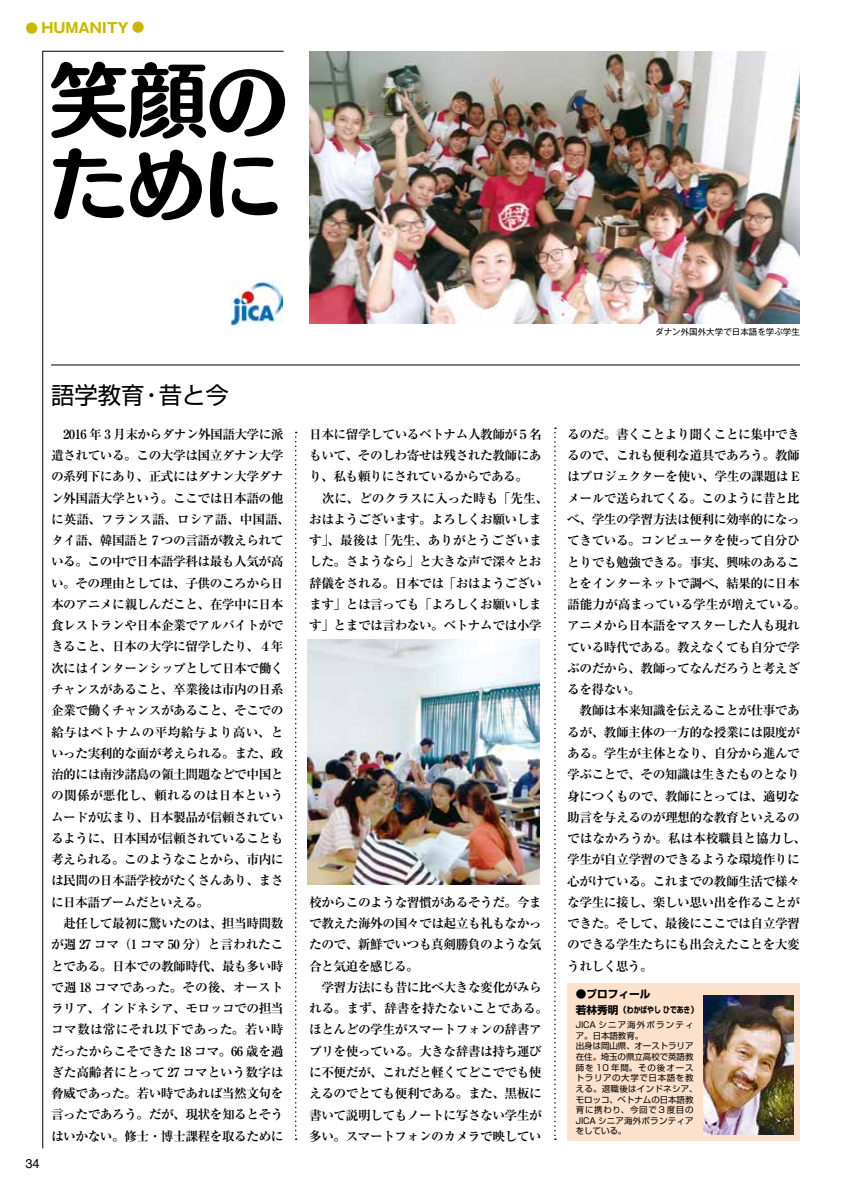
<style>
.page{position:relative;width:851px;height:1191px;background:#fff}
.page>*{position:absolute;margin:0;border:0;box-sizing:border-box;transform-origin:0 0}
.t1{font:23.4px "Shin Go Pro";color:#000}
.t2{font:700 13.8px "Gothic MB101 Pro";color:#ccb700}
.t3{font:700 12.75px/21.3px "Ryumin Pro";letter-spacing:-.045em;color:#000}
.t4{font:12.75px "Helvetica";color:#000}
.t5{font:700 10.65px "Shin Go Pro";color:#000}
.t6{font:8.55px/10.6px "Shin Go Pro";letter-spacing:.02em;color:#000}
.t7{font:8.55px/14.9px "Shin Go Pro";letter-spacing:.13em;color:#000}
.t8{font:8.55px "Gothic MB101 Pro";color:#000}
.s1{font-size:12.75px}
.s2{font-weight:700;font-size:10.65px}
.s3{font-weight:700}
</style>
<div class="page">
<img style="left:309px;top:51px;width:490px;height:272px">
<div style="left:567px;top:983px;width:232px;height:157px;background:#fce1cc"></div>
<hr style="left:51px;top:365px;width:748px;height:1px;background:#000">
<svg style="left:42px;top:51px;width:242px;height:1097px"></svg>
<svg style="left:295px;top:432px;width:2px;height:708px"></svg>
<svg style="left:554px;top:427px;width:2px;height:713px"></svg>
<img style="left:703px;top:995px;width:90px;height:139px">
<img style="left:307px;top:639px;width:232px;height:245px">
<svg style="left:51px;top:62px;width:234px;height:77px"></svg>
<svg style="left:53px;top:148px;width:71px;height:71px"></svg>
<svg style="left:130px;top:150px;width:72px;height:70px"></svg>
<svg style="left:210px;top:151px;width:67px;height:66px"></svg>
<p class="t2" style="left:26px;top:16px;width:121px"><span class="s1">●</span> HUMANITY <span class="s1">●</span></p>
<p class="t4" style="left:26px;top:1156px;width:16px">34</p>
<h1 class="t1" style="left:51px;top:376px;width:179px">語学教育・昔と今</h1>
<p class="t3" style="left:51px;top:422px;width:240px">　2016 年 3 月末からダナン外国語大学に派遣されている。この大学は国立ダナン大学の系列下にあり、正式にはダナン大学ダナン外国語大学という。ここでは日本語の他に英語、フランス語、ロシア語、中国語、タイ語、韓国語と７つの言語が教えられている。この中で日本語学科は最も人気が高い。その理由としては、子供のころから日本のアニメに親しんだこと、在学中に日本食レストランや日本企業でアルバイトができること、日本の大学に留学したり、４年次にはインターンシップとして日本で働くチャンスがあること、卒業後は市内の日系企業で働くチャンスがあること、そこでの給与はベトナムの平均給与より高い、といった実利的な面が考えられる。また、政治的には南沙諸島の領土問題などで中国との関係が悪化し、頼れるのは日本というムードが広まり、日本製品が信頼されているように、日本国が信頼されていることも考えられる。このようなことから、市内には民間の日本語学校がたくさんあり、まさに日本語ブームだといえる。<br>　赴任して最初に驚いたのは、担当時間数が週 27 コマ（1 コマ 50 分）と言われたことである。日本での教師時代、最も多い時で週 18 コマであった。その後、オーストラリア、インドネシア、モロッコでの担当コマ数は常にそれ以下であった。若い時だったからこそできた 18 コマ。66 歳を過ぎた高齢者にとって 27 コマという数字は脅威であった。若い時であれば当然文句を言ったであろう。だが、現状を知るとそうはいかない。修士・博士課程を取るために</p>
<p class="t3" style="left:309px;top:422px;width:240px">日本に留学しているベトナム人教師が５名もいて、そのしわ寄せは残された教師にあり、私も頼りにされているからである。<br>　次に、どのクラスに入った時も「先生、おはようございます。よろしくお願いします」、最後は「先生、ありがとうございました。さようなら」と大きな声で深々とお辞儀をされる。日本では「おはようございます」とは言っても「よろしくお願いします」とまでは言わない。ベトナムでは小学</p>
<p class="t3" style="left:309px;top:890px;width:240px">校からこのような習慣があるそうだ。今まで教えた海外の国々では起立も礼もなかったので、新鮮でいつも真剣勝負のような気合と気迫を感じる。<br>　学習方法にも昔に比べ大きな変化がみられる。まず、辞書を持たないことである。ほとんどの学生がスマートフォンの辞書アプリを使っている。大きな辞書は持ち運びに不便だが、これだと軽くてどこででも使えるのでとても便利である。また、黒板に書いて説明してもノートに写さない学生が多い。スマートフォンのカメラで映してい</p>
<p class="t8" style="left:655px;top:324px;width:146px">ダナン外国外大学で日本語を学ぶ学生</p>
<p class="t3" style="left:567px;top:422px;width:240px">るのだ。書くことより聞くことに集中できるので、これも便利な道具であろう。教師はプロジェクターを使い、学生の課題は Eメールで送られてくる。このように昔と比べ、学生の学習方法は便利に効率的になってきている。コンピュータを使って自分ひとりでも勉強できる。事実、興味のあることをインターネットで調べ、結果的に日本語能力が高まっている学生が増えている。アニメから日本語をマスターした人も現れている時代である。教えなくても自分で学ぶのだから、教師ってなんだろうと考えざるを得ない。<br>　教師は本来知識を伝えることが仕事であるが、教師主体の一方的な授業には限度がある。学生が主体となり、自分から進んで学ぶことで、その知識は生きたものとなり身につくもので、教師にとっては、適切な助言を与えるのが理想的な教育といえるのではなかろうか。私は本校職員と協力し、学生が自立学習のできるような環境作りに心がけている。これまでの教師生活で様々な学生に接し、楽しい思い出を作ることができた。そして、最後にここでは自立学習のできる学生たちにも出会えたことを大変うれしく思う。</p>
<p class="t5" style="left:575px;top:985px;width:76px">●プロフィール</p>
<p class="t7" style="left:575px;top:1001px;width:125px"><span class="s2">若林秀明</span><span class="s3">（わかばやし ひであき）<br></span>JICA シニア海外ボランティ</p>
<p class="t6" style="left:575px;top:1029px;width:123px">ア。日本語教育。<br>出身は岡山県、オーストラリア在住。埼玉の県立高校で英語教師を 10 年間。その後オーストラリアの大学で日本語を教える。退職後はインドネシア、モロッコ、ベトナムの日本語教育に携わり、今回で３度目の<br>JICA シニア海外ボランティアをしている。</p>
</div>
